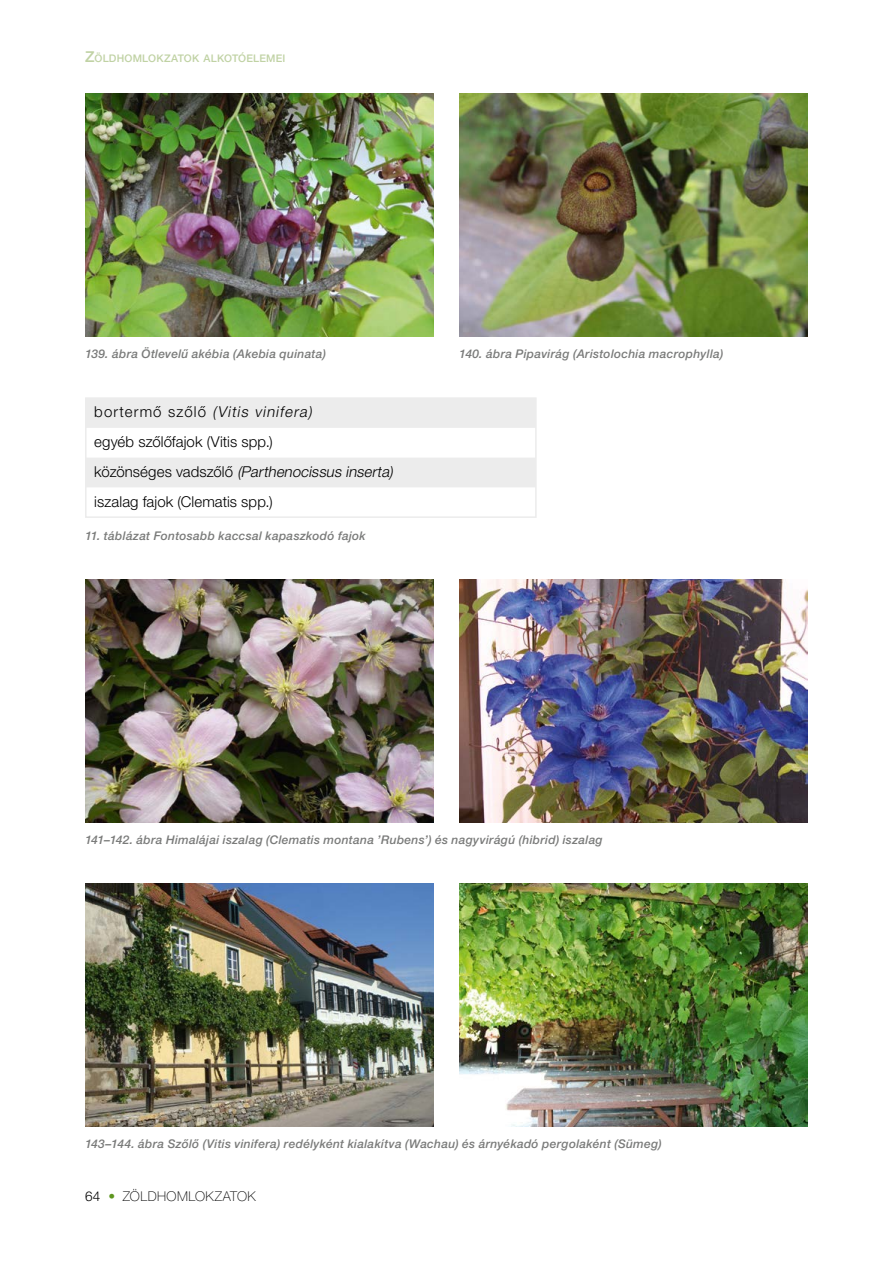
<style>
.page{position:relative;width:893px;height:1263px;background:#fff}
.page>*{position:absolute;margin:0;border:0;box-sizing:border-box;transform-origin:0 0}
.t1{font:300 15px/29.7px "Helvetica Neue LT Pro";letter-spacing:.005em;color:#000}
.t2{font:100 13.5px "Helvetica Neue LT Pro";letter-spacing:.035em;color:#000}
.t3{font:italic 500 12px "Helvetica Neue LT Pro";letter-spacing:.025em;color:#7a7b7a}
.t4{font:500 10.5px "Helvetica Neue LT Pro";letter-spacing:.02em;color:#c0d2a4}
.s1{font-size:15px}
.s2{font-style:italic}
.s3{font-weight:300}
.s4{font-weight:300;color:#5e961f}
</style>
<div class="page">
<img style="left:85px;top:94px;width:349px;height:243px">
<img style="left:85px;top:580px;width:349px;height:243px">
<img style="left:85px;top:883px;width:349px;height:243px">
<img style="left:459px;top:94px;width:349px;height:243px">
<img style="left:459px;top:580px;width:349px;height:243px">
<img style="left:459px;top:883px;width:349px;height:243px">
<svg style="left:88px;top:400px;width:446px;height:87px"></svg>
<div style="left:85px;top:397px;width:452px;height:121px;border:2px solid #ececec"></div>
<p class="t4" style="left:85px;top:52px;width:202px"><span class="s1">Z</span>ÖLDHOMLOKZATOK ALKOTÓELEMEI</p>
<p class="t3" style="left:85px;top:347px;width:243px">139. ábra Ötlevelű akébia (Akebia quinata)</p>
<p class="t1" style="left:94px;top:397px;width:300px">b o rt e r m ő s z ő l ő <span class="s2">(Vitis vinifera)<br></span>egyéb szőlőfajok (Vitis spp.)<br>kö z ö n s é g e s va d s z ő l ő <span class="s2">(Parthenocissus inserta) </span>iszalag fajok (Clematis spp.)</p>
<p class="t3" style="left:85px;top:529px;width:282px">11. táblázat Fontosabb kaccsal kapaszkodó fajok</p>
<p class="t3" style="left:459px;top:346px;width:266px">140. ábra Pipavirág (Aristolochia macrophylla)</p>
<p class="t3" style="left:85px;top:833px;width:519px">141–142. ábra Himalájai iszalag (Clematis montana ’Rubens’) és nagyvirágú (hibrid) iszalag</p>
<p class="t3" style="left:85px;top:1136px;width:578px">143–144. ábra Szőlő (Vitis vinifera) redélyként kialakítva (Wachau) és árnyékadó pergolaként (Sümeg)</p>
<p class="t2" style="left:85px;top:1189px;width:172px"><span class="s3">64</span> <span class="s4">•</span> ZÖLDHOMLOKZATOK</p>
</div>
